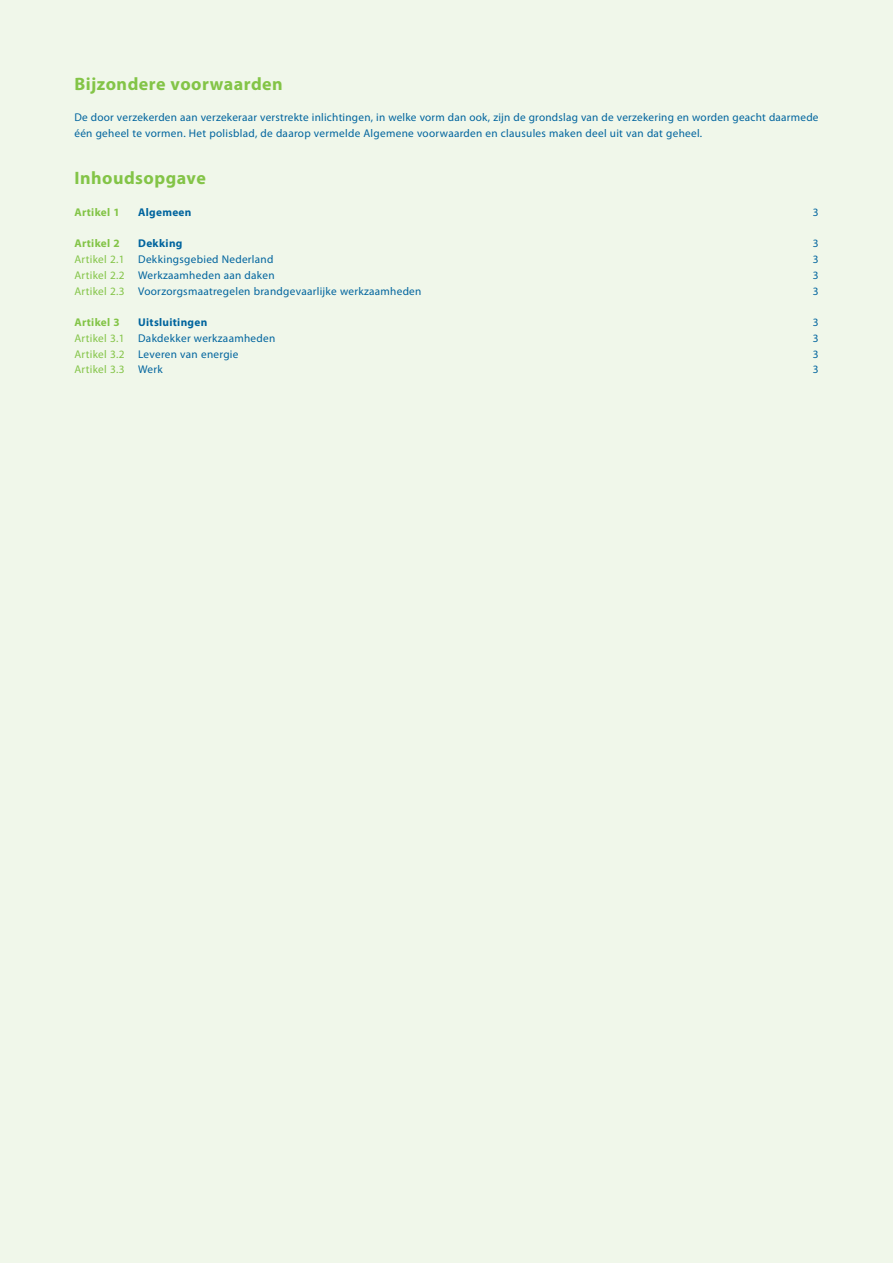
<style>
.page{position:relative;width:893px;height:1263px;background:#f0f7ea}
.page>*{position:absolute;margin:0;border:0;box-sizing:border-box;transform-origin:0 0}
.t1{font:700 18px "Myriad Pro";letter-spacing:.03em;color:#83c447}
.t2{font:11.25px/15.8px "Myriad Pro";letter-spacing:.025em;color:#00649e}
.t3{font:700 11.25px "Myriad Pro";letter-spacing:.03em;color:#00649e}
.t4{font:700 11.25px "Myriad Pro";letter-spacing:.03em;color:#83c447}
.t5{font:11.25px "Myriad Pro";letter-spacing:.025em;color:#83c447}
.s1{color:#83c447}
.s2{color:#00649e}
</style>
<div class="page">
<h1 class="t1" style="left:74px;top:77px;width:210px">Bijzondere voorwaarden</h1>
<p class="t2" style="left:74px;top:111px;width:746px">De door verzekerden aan verzekeraar verstrekte inlichtingen, in welke vorm dan ook, zijn de grondslag van de verzekering en worden geacht daarmede één geheel te vormen. Het polisblad, de daarop vermelde Algemene voorwaarden en clausules maken deel uit van dat geheel.</p>
<h1 class="t1" style="left:74px;top:171px;width:133px">Inhoudsopgave</h1>
<p class="t4" style="left:74px;top:208px;width:47px">Artikel 1</p>
<p class="t3" style="left:138px;top:208px;width:55px">Algemeen</p>
<p class="t2" style="left:813px;top:205px;width:7px">3</p>
<p class="t4" style="left:74px;top:239px;width:47px">Artikel 2</p>
<p class="t3" style="left:138px;top:239px;width:46px">Dekking</p>
<p class="t2" style="left:813px;top:237px;width:7px">3</p>
<p class="t2" style="left:74px;top:252px;width:201px"><span class="s1">Artikel 2.1</span> Dekkingsgebied Nederland</p>
<p class="t2" style="left:813px;top:252px;width:7px">3</p>
<p class="t2" style="left:74px;top:268px;width:202px"><span class="s1">Artikel 2.2</span> Werkzaamheden aan daken</p>
<p class="t2" style="left:813px;top:268px;width:7px">3</p>
<p class="t2" style="left:74px;top:284px;width:349px"><span class="s1">Artikel 2.3</span> Voorzorgsmaatregelen brandgevaarlijke werkzaamheden</p>
<p class="t2" style="left:813px;top:284px;width:7px">3</p>
<p class="t4" style="left:74px;top:318px;width:47px">Artikel 3</p>
<p class="t3" style="left:138px;top:318px;width:71px">Uitsluitingen</p>
<p class="t2" style="left:813px;top:315px;width:7px">3</p>
<p class="t2" style="left:74px;top:331px;width:202px"><span class="s1">Artikel 3.1</span> Dakdekker werkzaamheden</p>
<p class="t2" style="left:813px;top:331px;width:7px">3</p>
<p class="t2" style="left:74px;top:347px;width:165px"><span class="s1">Artikel 3.2</span> Leveren van energie</p>
<p class="t2" style="left:813px;top:347px;width:7px">3</p>
<p class="t5" style="left:74px;top:365px;width:90px">Artikel 3.3 <span class="s2">Werk</span></p>
<p class="t2" style="left:813px;top:363px;width:7px">3</p>
</div>
